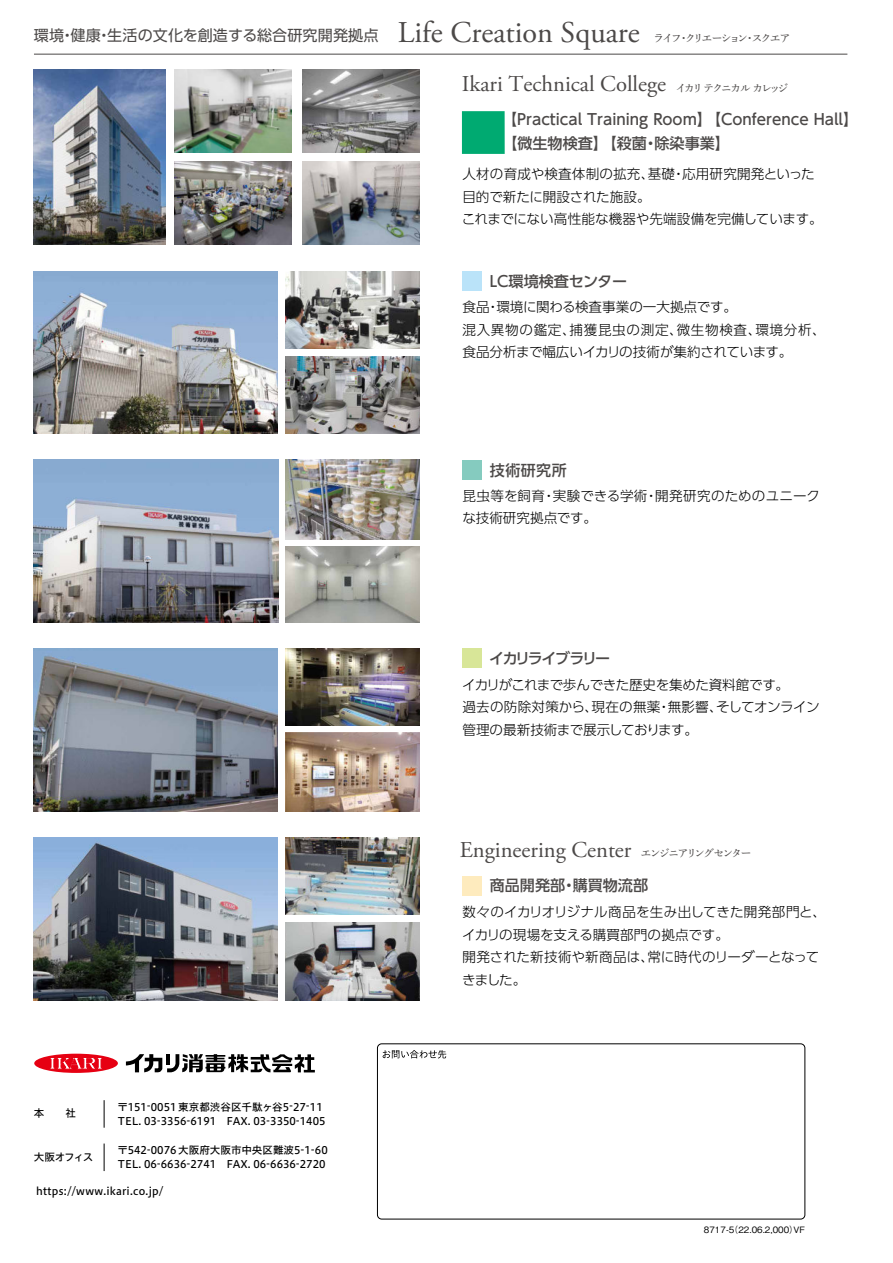
<style>
.page{position:relative;width:893px;height:1263px;background:#fff}
.page>*{position:absolute;margin:0;border:0;box-sizing:border-box;transform-origin:0 0}
.t1{font:22.65px "Adobe Garamond Pro";color:#4c4948}
.t2{font:500 15.15px "UD Shin Go Pr 6 N";color:#4c4948}
.t3{font:15.15px "UD Shin Go Pr 6 N";letter-spacing:.01em;color:#4c4948}
.t4{font:500 15.15px "UD Shin Go Pr 6 N";letter-spacing:-.12em;color:#4c4948}
.t5{font:300 13.5px/22.6px "UD Shin Go Pr 6 N";color:#000}
.t6{font:300 13.5px/22.6px "UD Shin Go Pr 6 N";letter-spacing:-.02em;color:#000}
.t7{font:10.5px/14.2px "Hiragino UD Sans Std N W5";color:#000}
.t8{font:10.5px "Hiragino UD Sans Std N W5";letter-spacing:.02em;color:#000}
.t9{font:10.5px "Shuei Min Pr 6 N M";letter-spacing:-.155em;color:#4c4948}
.t10{font:500 8.7px "Gothic BBB Pr 6";color:#000}
.s1{font-family:"Adobe Garamond Pro";font-size:30.15px}
.s2{font-family:"Shuei Min Pr 6 N M";font-size:10.5px}
</style>
<div class="page">
<img style="left:34px;top:271px;width:244px;height:163px">
<div style="left:462px;top:271px;width:20px;height:19px;background:#bae3f9"></div>
<img style="left:286px;top:271px;width:134px;height:77px">
<img style="left:286px;top:356px;width:134px;height:78px">
<img style="left:34px;top:838px;width:244px;height:162px">
<img style="left:34px;top:460px;width:245px;height:162px">
<div style="left:462px;top:460px;width:20px;height:19px;background:#85cbbf"></div>
<img style="left:34px;top:649px;width:243px;height:162px">
<div style="left:462px;top:649px;width:20px;height:19px;background:#d8e698"></div>
<div style="left:462px;top:876px;width:20px;height:19px;background:#feebbe"></div>
<img style="left:286px;top:649px;width:134px;height:77px">
<img style="left:286px;top:838px;width:134px;height:77px">
<img style="left:286px;top:923px;width:134px;height:77px">
<img style="left:34px;top:69px;width:132px;height:175px">
<hr style="left:34px;top:54px;width:813px;height:1px;background:#4c4948">
<img style="left:174px;top:69px;width:118px;height:84px">
<img style="left:302px;top:69px;width:118px;height:84px">
<img style="left:174px;top:161px;width:118px;height:84px">
<img style="left:302px;top:161px;width:118px;height:84px">
<div style="left:462px;top:111px;width:43px;height:43px;background:#00aa71"></div>
<img style="left:286px;top:460px;width:134px;height:80px">
<img style="left:286px;top:547px;width:134px;height:75px">
<div style="left:377px;top:1043px;width:428px;height:176px;border:1px solid #000;border-radius:4px"></div>
<svg style="left:383px;top:1050px;width:63px;height:8px"></svg>
<svg style="left:104px;top:1100px;width:1px;height:28px"></svg>
<svg style="left:104px;top:1143px;width:1px;height:28px"></svg>
<svg style="left:126px;top:1054px;width:189px;height:18px"></svg>
<div style="left:34px;top:1054px;width:84px;height:19px;background:#e60012;border-radius:50%"></div>
<svg style="left:50px;top:1057px;width:52px;height:12px"></svg>
<img style="left:286px;top:733px;width:134px;height:78px">
<p class="t3" style="left:34px;top:23px;width:607px">環境・健康・生活の文化を創造する総合研究開発拠点 <span class="s1">Life Creation Square</span></p>
<p class="t9" style="left:653px;top:28px;width:138px">ライフ・クリエーション・スクエア</p>
<h1 class="t1" style="left:462px;top:75px;width:328px">Ikari Technical College <span class="s2">イカリ テクニカル カレッジ</span></h1>
<p class="t2" style="left:502px;top:107px;width:358px">【Practical Training Room】【Conference Hall】</p>
<p class="t2" style="left:502px;top:131px;width:229px">【微生物検査】【殺菌・除染事業】</p>
<p class="t5" style="left:462px;top:162px;width:362px">人材の育成や検査体制の拡充、基礎・応用研究開発といった目的で新たに開設された施設。<br>これまでにない高性能な機器や先端設備を完備しています。</p>
<p class="t2" style="left:490px;top:269px;width:139px">LC環境検査センター</p>
<p class="t5" style="left:462px;top:295px;width:365px">食品・環境に関わる検査事業の一大拠点です。<br>混入異物の鑑定、捕獲昆虫の測定、微生物検査、環境分析、食品分析まで幅広いイカリの技術が集約されています。</p>
<p class="t2" style="left:490px;top:458px;width:78px">技術研究所</p>
<p class="t5" style="left:462px;top:484px;width:359px">昆虫等を飼育・実験できる学術・開発研究のためのユニークな技術研究拠点です。</p>
<p class="t4" style="left:489px;top:646px;width:122px">イカリライブラリー</p>
<p class="t6" style="left:462px;top:673px;width:359px">イカリがこれまで歩んできた歴史を集めた資料館です。<br>過去の防除対策から、現在の無薬・無影響、そしてオンライン管理の最新技術まで展示しております。</p>
<h1 class="t1" style="left:460px;top:841px;width:293px">Engineering Center <span class="s2">エンジニアリングセンター</span></h1>
<p class="t2" style="left:490px;top:873px;width:160px">商品開発部・購買物流部</p>
<p class="t7" style="left:34px;top:1105px;width:44px">本　　社</p>
<p class="t7" style="left:118px;top:1099px;width:210px">〒151-0051 東京都渋谷区千駄ヶ谷5-27-11<br>TEL. 03-3356-6191 FAX. 03-3350-1405</p>
<p class="t7" style="left:118px;top:1142px;width:212px">〒542-0076 大阪府大阪市中央区難波5-1-60<br>TEL. 06-6636-2741 FAX. 06-6636-2720</p>
<p class="t8" style="left:36px;top:1183px;width:129px">https://www.ikari.co.jp/</p>
<p class="t7" style="left:34px;top:1149px;width:61px">大阪オフィス</p>
<p class="t5" style="left:462px;top:900px;width:365px">数々のイカリオリジナル商品を生み出してきた開発部門と、イカリの現場を支える購買部門の拠点です。<br>開発された新技術や新商品は、常に時代のリーダーとなってきました。</p>
<p class="t10" style="left:704px;top:1222px;width:102px">8717-5（22.06.2,000）VF</p>
</div>
